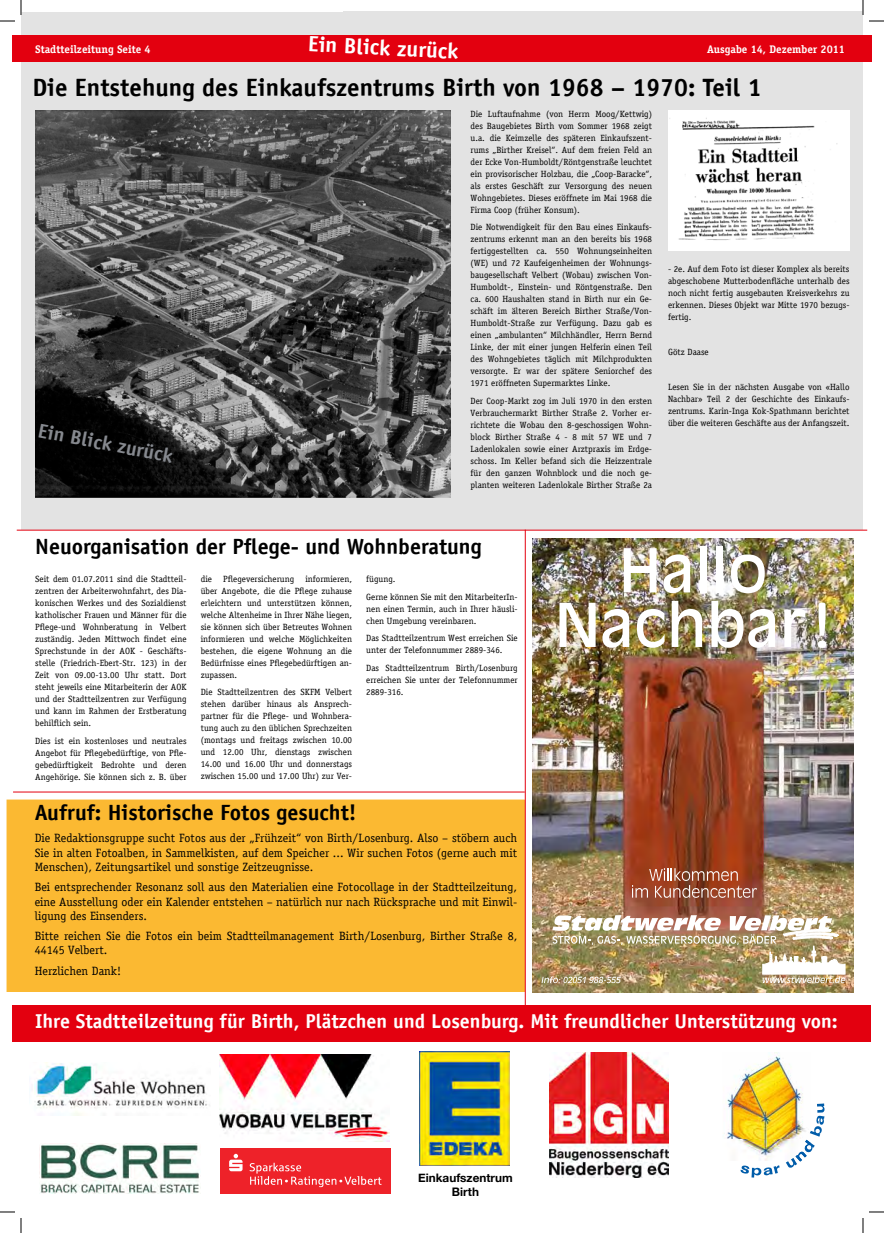
<style>
.page{position:relative;width:884px;height:1233px;background:#fff}
.page>*{position:absolute;margin:0;border:0;box-sizing:border-box;transform-origin:0 0}
.t1{font:700 25px "Officina Sans";color:#000}
.t2{font:700 22px "Officina Sans";color:#000}
.t3{font:700 22px "Officina Sans";color:#fff}
.t4{font:700 20px "Officina Sans";color:#fff}
.t5{font:700 20px "Officina Sans";color:#86898f}
.t6{font:12px/14.4px "Officina Serif";color:#000;text-align:justify}
.t7{font:700 11.8px/14.1px "Helvetica Neue";color:#000;text-align:center}
.t8{font:700 11px "Officina Serif";color:#fff}
.t9{font:9px/12px "Officina Serif";color:#000;text-align:justify}
</style>
<div class="page">
<div style="left:21px;top:12px;width:329px;height:517px;background:#e3e3e3"></div>
<div style="left:12px;top:1005px;width:859px;height:37px;background:#e3000f"></div>
<img style="left:550px;top:1052px;width:119px;height:125px">
<img style="left:34px;top:1062px;width:176px;height:53px">
<svg style="left:740px;top:1165px;width:40px;height:12px"></svg>
<img style="left:725px;top:1052px;width:78px;height:108px">
<svg style="left:786px;top:1103px;width:38px;height:65px"></svg>
<div style="left:343px;top:11px;width:520px;height:518px;background:#e3e3e3"></div>
<img style="left:420px;top:1051px;width:90px;height:114px">
<div style="left:12px;top:35px;width:859px;height:27px;background:#e3000f"></div>
<div style="left:7px;top:800px;width:517px;height:191px;background:#fbb932"></div>
<div style="left:7px;top:799px;width:518px;height:193px;border:1px solid #fbb932"></div>
<div style="left:220px;top:1147px;width:170px;height:46px;background:#ee2229"></div>
<svg style="left:250px;top:1162px;width:132px;height:25px"></svg>
<svg style="left:229px;top:1153px;width:14px;height:18px"></svg>
<hr style="left:17px;top:529px;width:850px;height:1px;background:#e3000f">
<img style="left:39px;top:1143px;width:162px;height:50px">
<img style="left:220px;top:1054px;width:169px;height:87px">
<img style="left:533px;top:538px;width:321px;height:454px">
<img style="left:542px;top:915px;width:303px;height:68px">
<svg style="left:559px;top:602px;width:37px;height:45px"></svg>
<svg style="left:602px;top:609px;width:27px;height:39px"></svg>
<svg style="left:637px;top:609px;width:27px;height:39px"></svg>
<svg style="left:672px;top:601px;width:30px;height:46px"></svg>
<img style="left:711px;top:601px;width:64px;height:47px">
<svg style="left:784px;top:609px;width:21px;height:38px"></svg>
<svg style="left:818px;top:602px;width:8px;height:46px"></svg>
<svg style="left:624px;top:548px;width:33px;height:44px"></svg>
<svg style="left:663px;top:554px;width:27px;height:39px"></svg>
<div style="left:700px;top:546px;width:6px;height:46px;background:#fff"></div>
<div style="left:716px;top:546px;width:7px;height:46px;background:#fff"></div>
<svg style="left:731px;top:554px;width:34px;height:39px"></svg>
<svg style="left:632px;top:868px;width:125px;height:30px;background:#a75f47"></svg>
<img style="left:35px;top:110px;width:415px;height:387px">
<img style="left:668px;top:110px;width:181px;height:140px">
<hr style="left:13px;top:791px;width:512px;height:1px;background:#e3000f">
<hr style="left:525px;top:529px;width:1px;height:476px;background:#e3000f">
<svg style="left:0;top:1211px;width:15px;height:1px"></svg>
<svg style="left:869px;top:1211px;width:15px;height:1px"></svg>
<svg style="left:0;top:0;width:22px;height:22px"></svg>
<svg style="left:20px;top:1218px;width:2px;height:15px"></svg>
<svg style="left:862px;top:0;width:22px;height:22px"></svg>
<svg style="left:862px;top:1218px;width:2px;height:15px"></svg>
<p class="t8" style="left:35px;top:42px;width:117px">Stadtteilzeitung Seite 4</p>
<h2 class="t3" style="left:309px;top:30px;width:152px;rotate:3deg">Ein Blick zurück</h2>
<p class="t8" style="left:707px;top:42px;width:139px">Ausgabe 14, Dezember 2011</p>
<h1 class="t1" style="left:32px;top:72px;width:731px">Die Entstehung des Einkaufszentrums Birth von 1968 – 1970: Teil 1</h1>
<h3 class="t5" style="left:41px;top:418px;width:139px;rotate:11deg">Ein Blick zurück</h3>
<p class="t9" style="left:471px;top:108px;width:183px">Die Luftaufnahme (von Herrn Moog/Kettwig) des Baugebietes Birth vom Sommer 1968 zeigt u.a. die Keimzelle des späteren Einkaufszent&shy;rums „Birther Kreisel“. Auf dem freien Feld an der Ecke Von-Humboldt/Röntgenstraße leuchtet ein provisorischer Holzbau, die „Coop-Baracke“, als erstes Geschäft zur Versorgung des neuen Wohngebietes. Dieses eröffnete im Mai 1968 die Firma Coop (früher Konsum).</p>
<p class="t9" style="left:471px;top:221px;width:183px">Die Notwendigkeit für den Bau eines Einkaufs&shy;zentrums erkennt man an den bereits bis 1968 fertiggestellten ca. 550 Wohnungseinheiten (WE) und 72 Kaufeigenheimen der Wohnungs&shy;baugesellschaft Velbert (Wobau) zwischen Von-Humboldt-, Einstein- und Röntgenstraße. Den ca. 600 Haushalten stand in Birth nur ein Ge&shy;schäft im älteren Bereich Birther Straße/Von-Humboldt-Straße zur Verfügung. Dazu gab es einen „ambulanten“ Milchhändler, Herrn Bernd Linke, der mit einer jungen Helferin einen Teil des Wohngebietes täglich mit Milchprodukten versorgte. Er war der spätere Seniorchef des 1971 eröffneten Supermarktes Linke.</p>
<p class="t9" style="left:471px;top:395px;width:183px">Der Coop-Markt zog im Juli 1970 in den ersten Verbrauchermarkt Birther Straße 2. Vorher er&shy;richtete die Wobau den 8-geschossigen Wohn&shy;block Birther Straße 4 - 8 mit 57 WE und 7<br>Ladenlokalen sowie einer Arztpraxis im Erdge&shy;schoss. Im Keller befand sich die Heizzentrale für den ganzen Wohnblock und die noch ge&shy;planten weiteren Ladenlokale Birther Straße 2a</p>
<p class="t9" style="left:668px;top:263px;width:183px">- 2e. Auf dem Foto ist dieser Komplex als bereits abgeschobene Mutterbodenfläche unterhalb des noch nicht fertig ausgebauten Kreisverkehrs zu erkennen. Dieses Objekt war Mitte 1970 bezugs&shy;fertig.</p>
<p class="t9" style="left:668px;top:346px;width:42px">Götz Daase</p>
<p class="t9" style="left:668px;top:381px;width:183px">Lesen Sie in der nächsten Ausgabe von «Hallo Nachbar» Teil 2 der Geschichte des Einkaufs&shy;zentrums. Karin-Inga Kok-Spathmann berichtet über die weiteren Geschäfte aus der Anfangszeit.</p>
<h2 class="t2" style="left:35px;top:533px;width:448px">Neuorganisation der Pflege- und Wohnberatung</h2>
<p class="t9" style="left:366px;top:570px;width:153px;line-height:17.7px">fügung.<br>Gerne können Sie mit den MitarbeiterIn-</p>
<p class="t9" style="left:366px;top:602px;width:153px">nen einen Termin, auch in Ihrer häusli&shy;chen Umgebung vereinbaren.</p>
<p class="t9" style="left:366px;top:632px;width:153px">Das Stadtteilzentrum West erreichen Sie unter der Telefonnummer 2889-346.</p>
<p class="t9" style="left:366px;top:662px;width:153px">Das Stadtteilzentrum Birth/Losenburg erreichen Sie unter der Telefonnummer 2889-316.</p>
<p class="t9" style="left:201px;top:573px;width:153px">die Pflegeversicherung informieren, über Angebote, die die Pflege zuhause erleichtern und unterstützen können, welche Altenheime in Ihrer Nähe liegen, sie können sich über Betreutes Wohnen informieren und welche Möglichkeiten bestehen, die eigene Wohnung an die Bedürfnisse eines Pflegebedürftigen an&shy;zupassen.</p>
<p class="t9" style="left:201px;top:686px;width:153px">Die Stadtteilzentren des SKFM Velbert stehen darüber hinaus als Ansprech&shy;partner für die Pflege- und Wohnbera&shy;tung auch zu den üblichen Sprechzeiten (montags und freitags zwischen 10.00 und 12.00 Uhr, dienstags zwischen 14.00 und 16.00 Uhr und donnerstags zwischen 15.00 und 17.00 Uhr) zur Ver-</p>
<p class="t9" style="left:35px;top:573px;width:153px">Seit dem 01.07.2011 sind die Stadtteil&shy;zentren der Arbeiterwohnfahrt, des Dia&shy;konischen Werkes und des Sozialdienst katholischer Frauen und Männer für die Pflege-und Wohnberatung in Velbert zuständig. Jeden Mittwoch findet eine Sprechstunde in der AOK - Geschäfts&shy;stelle (Friedrich-Ebert-Str. 123) in der Zeit von 09.00-13.00 Uhr statt. Dort steht jeweils eine Mitarbeiterin der AOK und der Stadtteilzentren zur Verfügung und kann im Rahmen der Erstberatung behilflich sein.</p>
<p class="t9" style="left:35px;top:734px;width:153px">Dies ist ein kostenloses und neutrales Angebot für Pflegebedürftige, von Pfle&shy;gebedürftigkeit Bedrohte und deren Angehörige. Sie können sich z. B. über</p>
<h2 class="t2" style="left:35px;top:799px;width:323px">Aufruf: Historische Fotos gesucht!</h2>
<p class="t6" style="left:35px;top:831px;width:484px">Die Redaktionsgruppe sucht Fotos aus der „Frühzeit“ von Birth/Losenburg. Also – stöbern auch Sie in alten Fotoalben, in Sammelkisten, auf dem Speicher ... Wir suchen Fotos (gerne auch mit Menschen), Zeitungsartikel und sonstige Zeitzeugnisse.</p>
<h3 class="t6" style="left:35px;top:880px;width:484px">Bei entsprechender Resonanz soll aus den Materialien eine Fotocollage in der Stadtteilzeitung, eine Ausstellung oder ein Kalender entstehen – natürlich nur nach Rücksprache und mit Einwil&shy;ligung des Einsenders.</h3>
<h3 class="t6" style="left:35px;top:929px;width:484px">Bitte reichen Sie die Fotos ein beim Stadtteilmanagement Birth/Losenburg, Birther Straße 8,<br>44145 Velbert.</h3>
<h3 class="t6" style="left:35px;top:963px;width:88px">Herzlichen Dank!</h3>
<h3 class="t4" style="left:35px;top:1008px;width:804px">Ihre Stadtteilzeitung für Birth, Plätzchen und Losenburg. Mit freundlicher Unterstützung von:</h3>
<h3 class="t7" style="left:418px;top:1170px;width:96px">Einkaufszentrum<br>Birth</h3>
</div>
